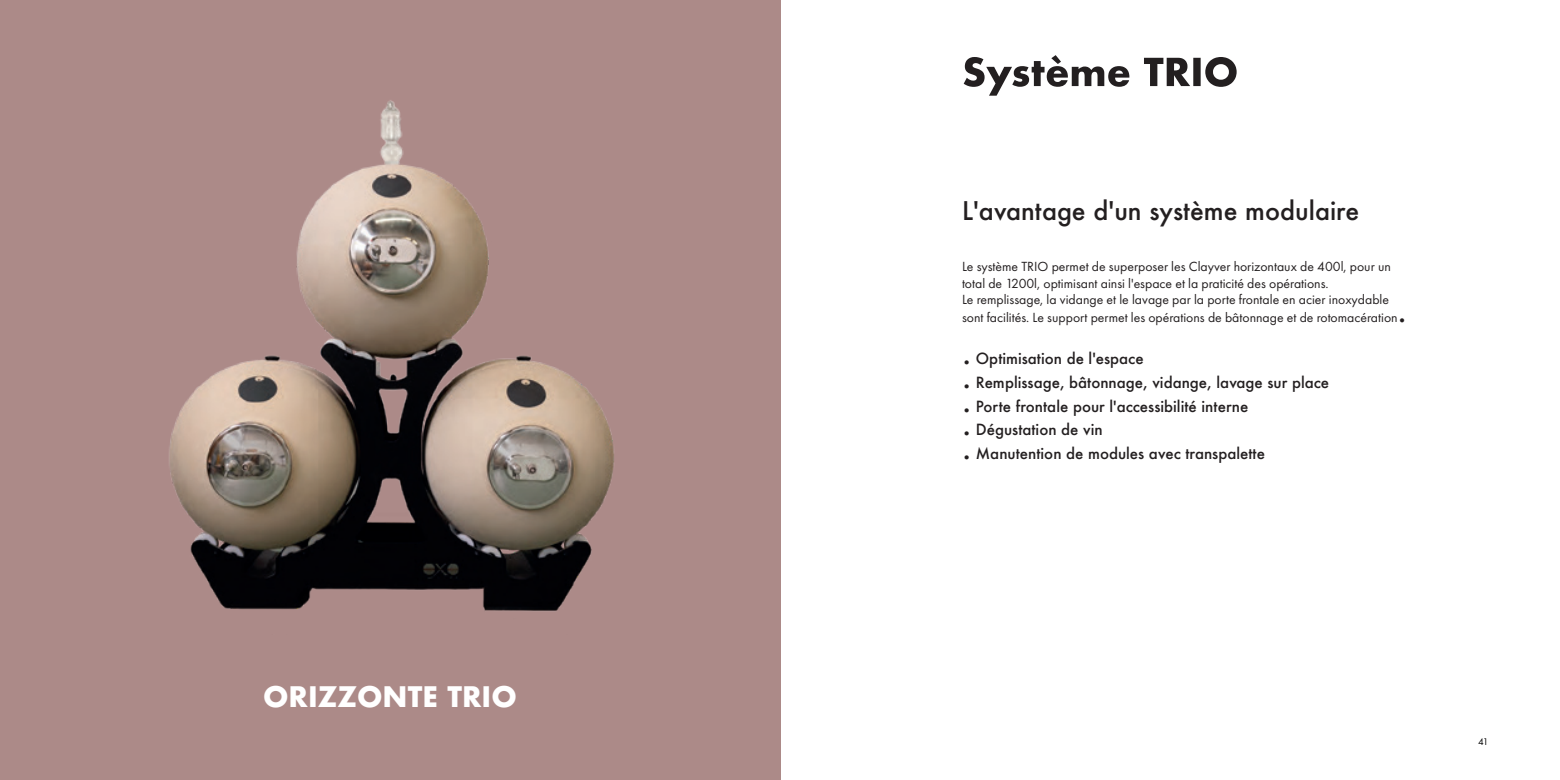
<style>
.page{position:relative;width:1560px;height:780px;background:#fff}
.page>*{position:absolute;margin:0;border:0;box-sizing:border-box;transform-origin:0 0}
.t1{font:41.25px "Futura PT";color:#231f20}
.t2{font:700 27.5px "Futura";color:#fff}
.t3{font:500 25px "Futura";color:#231f20}
.t4{font:500 15px/23.8px "Futura";color:#231f20}
.t5{font:13.75px/16.5px "Futura PT";color:#231f20}
.t6{font:10px "Futura PT";color:#000001}
.s1{font-size:30px}
</style>
<div class="page">
<div style="left:0;top:0;width:780px;height:780px;background:#ac8a88"></div>
<img style="left:169px;top:100px;width:445px;height:511px">
<svg style="left:963px;top:55px;width:273px;height:41px"></svg>
<h2 class="t2" style="left:263px;top:677px;width:255px">ORIZZONTE TRIO</h2>
<h3 class="t3" style="left:961px;top:194px;width:398px">L'avantage d'un système modulaire</h3>
<p class="t5" style="left:961px;top:258px;width:430px">Le système TRIO permet de superposer les Clayver horizontaux de 400l, pour un total de 1200l, optimisant ainsi l'espace et la praticité des opérations.<br>Le remplissage, la vidange et le lavage par la porte frontale en acier inoxydable</p>
<p class="t5" style="left:961px;top:309px;width:437px">sont facilités. Le support permet les opérations de bâtonnage et de rotomacération</p>
<h1 class="t1" style="left:1397px;top:284px;width:11px">.</h1>
<p class="t4" style="left:961px;top:346px;width:369px"><span class="s1">.</span> Optimisation de l'espace<br><span class="s1">.</span> Remplissage, bâtonnage, vidange, lavage sur place <span class="s1">.</span> Porte frontale pour l'accessibilité interne<br><span class="s1">.</span> Dégustation de vin<br><span class="s1">.</span> Manutention de modules avec transpalette</p>
<p class="t6" style="left:1477px;top:735px;width:12px">41</p>
</div>
